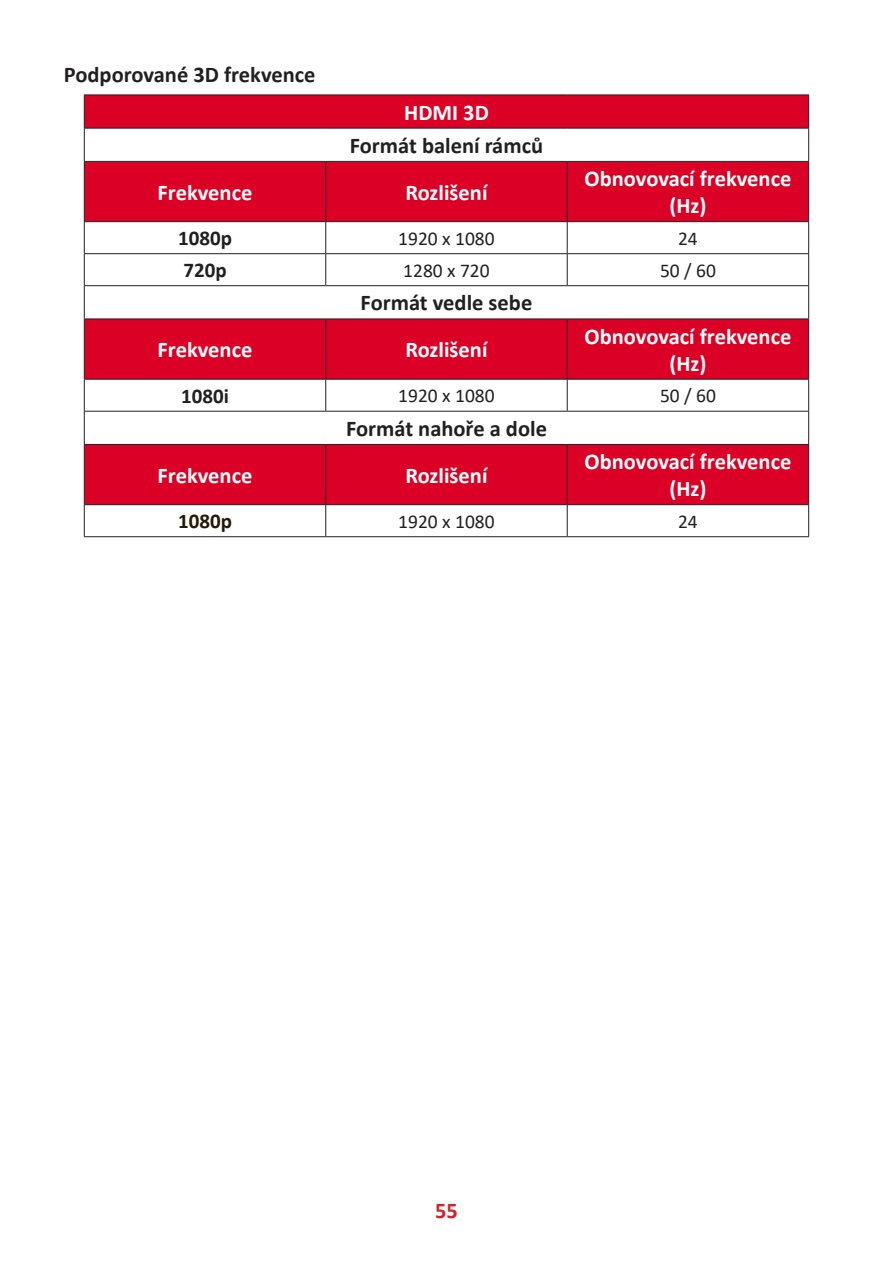
<style>
.page{position:relative;width:893px;height:1263px;background:#fff}
.page>*{position:absolute;margin:0;border:0;box-sizing:border-box;transform-origin:0 0}
.Table-Header{font:700 22.5px/27px "Calibri";color:#fff;text-align:center}
.Table-Menu{font:700 22.5px "Calibri";color:#231f20}
.Heading_3{font:700 22.5px "Calibri";color:#231f20}
.Table-Header-2{font:700 22.5px "Calibri";color:#231f20}
.t1{font:700 22.5px "Calibri";color:#d1232a}
.Table-Menu-2{font:700 21px "Calibri";color:#231f20}
.Table-Menu-3{font:700 21px "Calibri";color:#251a05}
.Table-Body{font:19.5px "Calibri";color:#231f20}
</style>
<div class="page">
<svg style="left:85px;top:96px;width:723px;height:408px;fill:#db0025"></svg>
<div style="left:84px;top:128px;width:725px;height:33px;background:#fff"></div>
<hr style="left:84px;top:95px;width:242px;height:1px;background:#231f20">
<hr style="left:84px;top:95px;width:1px;height:33px;background:#231f20">
<hr style="left:326px;top:95px;width:241px;height:1px;background:#231f20">
<hr style="left:567px;top:95px;width:242px;height:1px;background:#231f20">
<hr style="left:808px;top:95px;width:1px;height:33px;background:#231f20">
<hr style="left:84px;top:128px;width:242px;height:1px;background:#231f20">
<hr style="left:84px;top:129px;width:1px;height:32px;background:#231f20">
<hr style="left:326px;top:128px;width:241px;height:1px;background:#231f20">
<hr style="left:567px;top:128px;width:242px;height:1px;background:#231f20">
<hr style="left:808px;top:129px;width:1px;height:32px;background:#231f20">
<hr style="left:84px;top:161px;width:242px;height:1px;background:#231f20">
<hr style="left:84px;top:162px;width:1px;height:59px;background:#231f20">
<hr style="left:326px;top:161px;width:241px;height:1px;background:#231f20">
<hr style="left:325px;top:162px;width:1px;height:59px;background:#231f20">
<hr style="left:567px;top:161px;width:242px;height:1px;background:#231f20">
<hr style="left:567px;top:162px;width:1px;height:59px;background:#231f20">
<hr style="left:808px;top:162px;width:1px;height:59px;background:#231f20">
<hr style="left:84px;top:221px;width:242px;height:1px;background:#231f20">
<hr style="left:84px;top:222px;width:1px;height:31px;background:#231f20">
<hr style="left:326px;top:221px;width:241px;height:1px;background:#231f20">
<hr style="left:325px;top:222px;width:1px;height:31px;background:#231f20">
<hr style="left:567px;top:221px;width:242px;height:1px;background:#231f20">
<hr style="left:567px;top:222px;width:1px;height:31px;background:#231f20">
<hr style="left:808px;top:222px;width:1px;height:31px;background:#231f20">
<hr style="left:84px;top:253px;width:242px;height:1px;background:#231f20">
<hr style="left:84px;top:254px;width:1px;height:31px;background:#231f20">
<hr style="left:326px;top:253px;width:241px;height:1px;background:#231f20">
<hr style="left:325px;top:254px;width:1px;height:31px;background:#231f20">
<hr style="left:567px;top:253px;width:242px;height:1px;background:#231f20">
<hr style="left:567px;top:254px;width:1px;height:31px;background:#231f20">
<hr style="left:808px;top:254px;width:1px;height:31px;background:#231f20">
<hr style="left:84px;top:285px;width:242px;height:1px;background:#231f20">
<hr style="left:84px;top:286px;width:1px;height:33px;background:#231f20">
<hr style="left:326px;top:285px;width:241px;height:1px;background:#231f20">
<hr style="left:567px;top:285px;width:242px;height:1px;background:#231f20">
<hr style="left:808px;top:286px;width:1px;height:33px;background:#231f20">
<hr style="left:84px;top:319px;width:242px;height:1px;background:#231f20">
<hr style="left:84px;top:319px;width:1px;height:60px;background:#231f20">
<hr style="left:326px;top:319px;width:241px;height:1px;background:#231f20">
<hr style="left:325px;top:319px;width:1px;height:60px;background:#231f20">
<hr style="left:567px;top:319px;width:242px;height:1px;background:#231f20">
<hr style="left:567px;top:319px;width:1px;height:60px;background:#231f20">
<hr style="left:808px;top:319px;width:1px;height:60px;background:#231f20">
<hr style="left:84px;top:379px;width:242px;height:1px;background:#231f20">
<hr style="left:84px;top:380px;width:1px;height:31px;background:#231f20">
<hr style="left:326px;top:379px;width:241px;height:1px;background:#231f20">
<hr style="left:325px;top:380px;width:1px;height:31px;background:#231f20">
<hr style="left:567px;top:379px;width:242px;height:1px;background:#231f20">
<hr style="left:567px;top:380px;width:1px;height:31px;background:#231f20">
<hr style="left:808px;top:380px;width:1px;height:31px;background:#231f20">
<hr style="left:84px;top:411px;width:242px;height:1px;background:#231f20">
<hr style="left:84px;top:412px;width:1px;height:32px;background:#231f20">
<hr style="left:326px;top:411px;width:241px;height:1px;background:#231f20">
<hr style="left:567px;top:411px;width:242px;height:1px;background:#231f20">
<hr style="left:808px;top:412px;width:1px;height:32px;background:#231f20">
<hr style="left:84px;top:444px;width:242px;height:1px;background:#231f20">
<hr style="left:84px;top:445px;width:1px;height:59px;background:#231f20">
<hr style="left:326px;top:444px;width:241px;height:1px;background:#231f20">
<hr style="left:325px;top:445px;width:1px;height:59px;background:#231f20">
<hr style="left:567px;top:444px;width:242px;height:1px;background:#231f20">
<hr style="left:567px;top:445px;width:1px;height:59px;background:#231f20">
<hr style="left:808px;top:445px;width:1px;height:59px;background:#231f20">
<hr style="left:84px;top:504px;width:242px;height:1px;background:#231f20">
<hr style="left:84px;top:505px;width:1px;height:31px;background:#231f20">
<hr style="left:326px;top:504px;width:241px;height:1px;background:#231f20">
<hr style="left:325px;top:505px;width:1px;height:31px;background:#231f20">
<hr style="left:567px;top:504px;width:242px;height:1px;background:#231f20">
<hr style="left:567px;top:505px;width:1px;height:31px;background:#231f20">
<hr style="left:808px;top:505px;width:1px;height:31px;background:#231f20">
<hr style="left:84px;top:536px;width:242px;height:1px;background:#231f20">
<hr style="left:326px;top:536px;width:241px;height:1px;background:#231f20">
<hr style="left:567px;top:536px;width:242px;height:1px;background:#231f20">
<p class="Heading_3" style="left:64px;top:58px;width:253px">Podporované 3D frekvence</p>
<p class="Table-Header" style="left:404px;top:98px;width:86px">HDMI 3D</p>
<p class="Table-Header-2" style="left:350px;top:130px;width:195px">Formát balení rámců</p>
<p class="Table-Header" style="left:158px;top:178px;width:96px">Frekvence</p>
<p class="Table-Header" style="left:405px;top:178px;width:84px">Rozlišení</p>
<p class="Table-Header" style="left:584px;top:165px;width:208px">Obnovovací frekvence (Hz)</p>
<p class="Table-Menu-2" style="left:178px;top:223px;width:55px">1080p</p>
<p class="Table-Body" style="left:398px;top:225px;width:98px">1920 x 1080</p>
<p class="Table-Body" style="left:678px;top:225px;width:21px">24</p>
<p class="Table-Menu-2" style="left:183px;top:255px;width:45px">720p</p>
<p class="Table-Body" style="left:403px;top:257px;width:88px">1280 x 720</p>
<p class="Table-Body" style="left:660px;top:257px;width:57px">50 / 60</p>
<p class="Table-Menu" style="left:361px;top:287px;width:173px">Formát vedle sebe</p>
<p class="Table-Header" style="left:158px;top:336px;width:96px">Frekvence</p>
<p class="Table-Header" style="left:405px;top:336px;width:84px">Rozlišení</p>
<p class="Table-Header" style="left:584px;top:322px;width:208px">Obnovovací frekvence (Hz)</p>
<p class="Table-Menu-2" style="left:181px;top:381px;width:49px">1080i</p>
<p class="Table-Body" style="left:398px;top:382px;width:98px">1920 x 1080</p>
<p class="Table-Body" style="left:660px;top:382px;width:57px">50 / 60</p>
<p class="Table-Menu" style="left:346px;top:413px;width:202px">Formát nahoře a dole</p>
<p class="Table-Header" style="left:158px;top:461px;width:96px">Frekvence</p>
<p class="Table-Header" style="left:405px;top:461px;width:84px">Rozlišení</p>
<p class="Table-Header" style="left:584px;top:448px;width:208px">Obnovovací frekvence (Hz)</p>
<p class="Table-Menu-3" style="left:178px;top:506px;width:55px">1080p</p>
<p class="Table-Body" style="left:398px;top:508px;width:98px">1920 x 1080</p>
<p class="Table-Body" style="left:678px;top:508px;width:21px">24</p>
<p class="t1" style="left:435px;top:1194px;width:24px">55</p>
</div>
